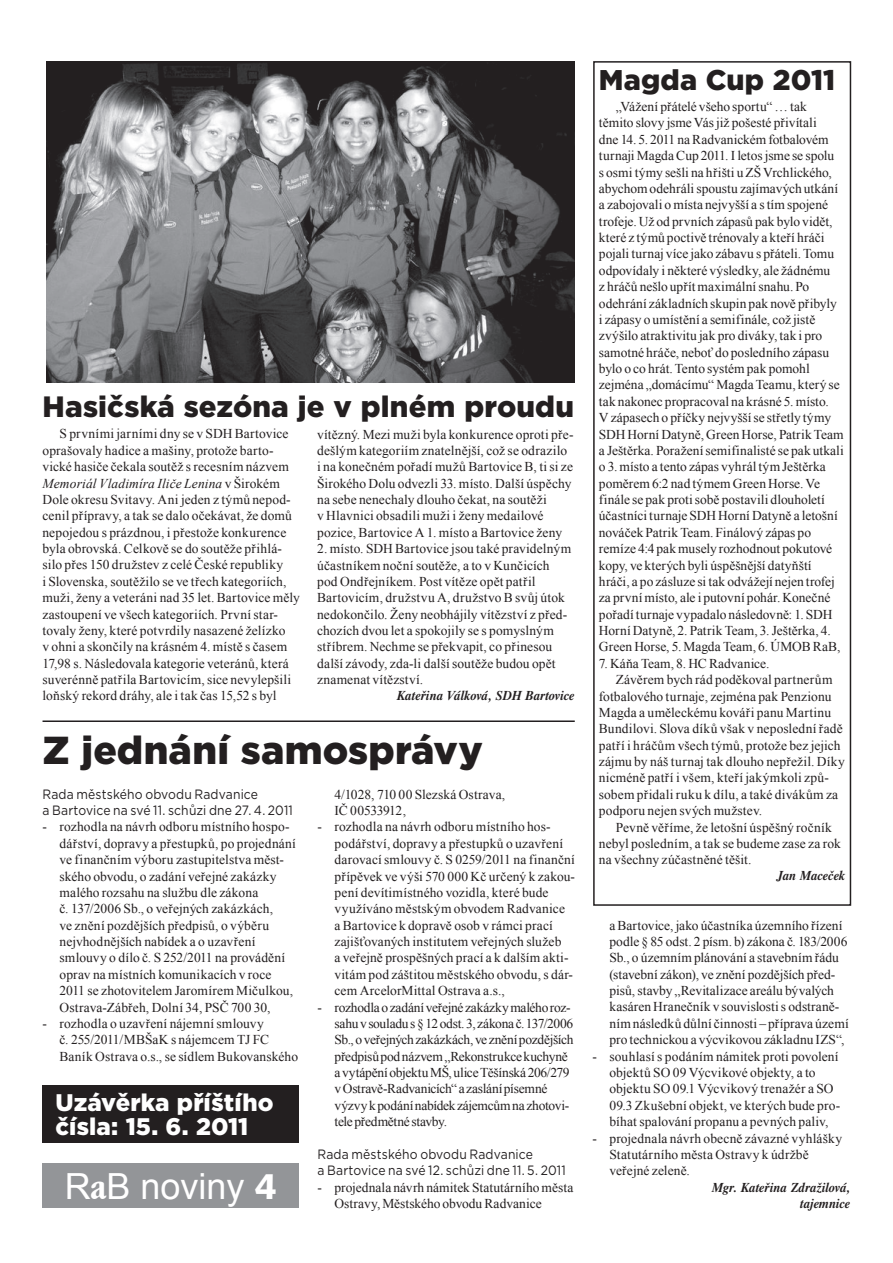
<style>
.page{position:relative;width:893px;height:1263px;background:#fff}
.page>*{position:absolute;margin:0;border:0;box-sizing:border-box;transform-origin:0 0}
.t1{font:900 39px "Gotham";letter-spacing:.005em;color:#231f20}
.t2{font:36px "Arial";color:#fff}
.t3{font:900 29.4px "Gotham";letter-spacing:.005em;color:#231f20}
.t4{font:900 28.5px "Gotham";color:#231f20}
.t5{font:900 24px/24px "Gotham";letter-spacing:.005em;color:#fff}
.t6{font:13.5px/16.4px "Times New Roman";letter-spacing:.005em;color:#231f20}
.t7{font:13.5px/16.4px "Times New Roman";letter-spacing:-.02em;color:#231f20}
.t8{font:13.5px/16.4px "Gotham";letter-spacing:.01em;color:#231f20;scale:.9 1}
.t9{font:italic 700 13.5px "Dutch 801 Rm BTCE";letter-spacing:.005em;color:#231f20;scale:.95 1}
.s1{font-style:italic}
.s2{font-family:"Garamond IT Cby BT";font-weight:700;font-stretch:condensed}
.s3{font-family:"Humanist 531 BT Black A"}
</style>
<div class="page">
<img style="left:47px;top:62px;width:528px;height:321px">
<div style="left:43px;top:1163px;width:256px;height:45px;background:#939598"></div>
<div style="left:43px;top:1085px;width:256px;height:57px;background:#231f20"></div>
<hr style="left:43px;top:720px;width:532px;height:2px;background:#231f20">
<div style="left:593px;top:61px;width:258px;height:845px;border:2px solid #231f20"></div>
<h3 class="t3" style="left:43px;top:387px;width:533px">Hasičská sezóna je v plném proudu</h3>
<p class="t6" style="left:43px;top:425px;width:259px;text-indent:17px">S prvními jarními dny se v SDH Bartovice oprašovaly hadice a mašiny, protože barto&shy;vické hasiče čekala soutěž s recesním názvem <span class="s1">Memoriál Vladimíra Iliče Lenina</span> v Širokém Dole okresu Svitavy. Ani jeden z týmů nepod&shy;cenil přípravy, a tak se dalo očekávat, že domů nepojedou s prázdnou, i přestože konkurence byla obrovská. Celkově se do soutěže přihlá&shy;silo přes 150 družstev z celé České republiky<br>i Slovenska, soutěžilo se ve třech kategoriích, muži, ženy a veteráni nad 35 let. Bartovice měly zastoupení ve všech kategoriích. První star&shy;tovaly ženy, které potvrdily nasazené želízko<br>v ohni a skončily na krásném 4. místě s časem 17,98 s. Následovala kategorie veteránů, která suverénně patřila Bartovicím, sice nevylepšili loňský rekord dráhy, ale i tak čas 15,52 s byl</p>
<p class="t6" style="left:317px;top:426px;width:258px">vítězný. Mezi muži byla konkurence oproti pře&shy;dešlým kategoriím znatelnější, což se odrazilo i na konečném pořadí mužů Bartovice B, ti si ze Širokého Dolu odvezli 33. místo. Další úspěchy na sebe nenechaly dlouho čekat, na soutěži<br>v Hlavnici obsadili muži i ženy medailové pozice, Bartovice A 1. místo a Bartovice ženy</p>
<p class="t6" style="left:317px;top:540px;width:256px">2. místo. SDH Bartovice jsou také pravidelným účastníkem noční soutěže, a to v Kunčicích pod Ondřejníkem. Post vítěze opět patřil Bartovicím, družstvu A, družstvo B svůj útok nedokončilo. Ženy neobhájily vítězství z před&shy;chozích dvou let a spokojily se s pomyslným stříbrem. Nechme se překvapit, co přinesou další závody, zda-li další soutěže budou opět znamenat vítězství.</p>
<p class="t9" style="left:397px;top:687px;width:188px">Kateřina Válková, SDH Bartovice</p>
<h1 class="t1" style="left:43px;top:724px;width:442px">Z jednání samosprávy</h1>
<p class="t8" style="left:43px;top:785px;width:280px">Rada městského obvodu Radvanice<br>a Bartovice na své 11. schůzi dne 27. 4. 2011</p>
<p class="t6" style="left:60px;top:818px;width:238px;text-indent:-17px">- rozhodla na návrh odboru místního hospo&shy;dářství, dopravy a přestupků, po projednání ve finančním výboru zastupitelstva měst&shy;ského obvodu, o zadání veřejné zakázky malého rozsahu na službu dle zákona<br>č. 137/2006 Sb., o veřejných zakázkách,<br>ve znění pozdějších předpisů, o výběru nejvhodnějších nabídek a o uzavření smlouvy o dílo č. S 252/2011 na provádění oprav na místních komunikacích v roce 2011 se zhotovitelem Jaromírem Mičulkou, Ostrava-Zábřeh, Dolní 34, PSČ 700 30,</p>
<p class="t6" style="left:60px;top:1015px;width:240px;text-indent:-17px">- rozhodla o uzavření nájemní smlouvy<br>č. 255/2011/MBŠaK s nájemcem TJ FC<br>Baník Ostrava o.s., se sídlem Bukovanského</p>
<h3 class="t5" style="left:56px;top:1090px;width:220px">Uzávěrka příštího čísla: 15. 6. 2011</h3>
<h2 class="t2" style="left:65px;top:1163px;width:214px">R<span class="s2">a</span>B noviny <span class="s3">4</span></h2>
<p class="t6" style="left:335px;top:786px;width:172px">4/1028, 710 00 Slezská Ostrava,<br>IČ 00533912,</p>
<p class="t6" style="left:335px;top:818px;width:242px;text-indent:-17px">- rozhodla na návrh odboru místního hos&shy;podářství, dopravy a přestupků o uzavření darovací smlouvy č. S 0259/2011 na finanční přípěvek ve výši 570 000 Kč určený k zakou&shy;pení devítimístného vozidla, které bude využíváno městským obvodem Radvanice<br>a Bartovice k dopravě osob v rámci prací zajišťovaných institutem veřejných služeb<br>a veřejně prospěšných prací a k dalším akti&shy;vitám pod záštitou městského obvodu, s dár&shy;cem ArcelorMittal Ostrava a.s.,</p>
<p class="t7" style="left:335px;top:999px;width:240px;text-indent:-17px">- rozhodla ozadání veřejné zakázky malého roz&shy;sahu vsouladu s§ 12 odst. 3, zákona č. 137/2006<br>Sb., oveřejných zakázkách, ve znění pozdějších předpisů pod názvem „Rekonstrukce kuchyně avytápění objektu MŠ, ulice Těšínská 206/279 vOstravě-Radvanicích“ a zaslání písemné výzvy kpodání nabídek zájemcům na zhotovi&shy;tele předmětné stavby.</p>
<p class="t8" style="left:317px;top:1145px;width:277px">Rada městského obvodu Radvanice<br>a Bartovice na své 12. schůzi dne 11. 5. 2011</p>
<p class="t6" style="left:334px;top:1179px;width:240px;text-indent:-17px">- projednala návrh námitek Statutárního města<br>Ostravy, Městského obvodu Radvanice</p>
<h3 class="t4" style="left:599px;top:60px;width:238px">Magda Cup 2011</h3>
<p class="t6" style="left:599px;top:98px;width:246px;text-indent:17px">„Vážení přátelé všeho sportu“ … tak těmito slovy jsme Vás již pošesté přivítali<br>dne 14. 5. 2011 na Radvanickém fotbalovém turnaji Magda Cup 2011. I letos jsme se spolu<br>s osmi týmy sešli na hřišti u ZŠ Vrchlického, abychom odehráli spoustu zajímavých utkání a zabojovali o místa nejvyšší a s tím spojené trofeje. Už od prvních zápasů pak bylo vidět, které z týmů poctivě trénovaly a kteří hráči pojali turnaj více jako zábavu s přáteli. Tomu odpovídaly i některé výsledky, ale žádnému<br>z hráčů nešlo upřít maximální snahu. Po odehrání základních skupin pak nově přibyly<br>i zápasy o umístění a semifinále, což jistě zvýšilo atraktivitu jak pro diváky, tak i pro samotné hráče, neboť do posledního zápasu bylo o co hrát. Tento systém pak pomohl zejména „domácímu“ Magda Teamu, který se tak nakonec propracoval na krásné 5.místo.<br>V zápasech o příčky nejvyšší se střetly týmy SDH Horní Datyně, Green Horse, Patrik Team a Ještěrka. Poražení semifinalisté se pak utkali o 3. místo a tento zápas vyhrál tým Ještěrka poměrem 6:2 nad týmem Green Horse. Ve finále se pak proti sobě postavili dlouholetí účastníci turnaje SDH Horní Datyně a letošní nováček Patrik Team. Finálový zápas po remíze 4:4 pak musely rozhodnout pokutové kopy, ve kterých byli úspěšnější datyňští hráči, a po zásluze si tak odvážejí nejen trofej za první místo, ale i putovní pohár. Konečné pořadí turnaje vypadalo následovně: 1. SDH Horní Datyně, 2. Patrik Team, 3. Ještěrka, 4.<br>Green Horse, 5. Magda Team, 6. ÚMOB RaB,</p>
<p class="t6" style="left:599px;top:655px;width:172px">7. Káňa Team, 8. HC Radvanice.</p>
<p class="t6" style="left:616px;top:671px;width:218px">Závěrem bych rád poděkoval partnerům</p>
<p class="t6" style="left:599px;top:688px;width:234px">fotbalového turnaje, zejména pak Penzionu</p>
<p class="t6" style="left:599px;top:704px;width:234px">Magda a uměleckému kováři panu Martinu</p>
<p class="t6" style="left:599px;top:720px;width:245px">Bundilovi. Slova díků však v neposlední řadě</p>
<p class="t6" style="left:599px;top:737px;width:243px">patří i hráčům všech týmů, protože bez jejich</p>
<p class="t6" style="left:599px;top:753px;width:247px">zájmu by náš turnaj tak dlouho nepřežil. Díky</p>
<p class="t6" style="left:599px;top:769px;width:231px">nicméně patří i všem, kteří jakýmkoli způ-</p>
<p class="t6" style="left:599px;top:786px;width:241px">sobem přidali ruku k dílu, a také divákům za</p>
<p class="t6" style="left:599px;top:802px;width:165px">podporu nejen svých mužstev.</p>
<p class="t6" style="left:616px;top:819px;width:218px">Pevně věříme, že letošní úspěšný ročník</p>
<p class="t6" style="left:599px;top:835px;width:243px">nebyl posledním, a tak se budeme zase za rok</p>
<p class="t6" style="left:599px;top:851px;width:154px">na všechny zúčastněné těšit.</p>
<p class="t9" style="left:777px;top:867px;width:73px">Jan Maceček</p>
<p class="t6" style="left:609px;top:917px;width:241px">aBartovice, jako účastníka územního řízení podle § 85 odst. 2 písm. b) zákona č. 183/2006<br>Sb., o územním plánování a stavebním řádu (stavební zákon), ve znění pozdějších před&shy;pisů, stavby „Revitalizace areálu bývalých kasáren Hranečník v souvislosti s odstraně&shy;ním následků důlní činnosti – příprava území pro technickou a výcvikovou základnu IZS“,</p>
<p class="t6" style="left:609px;top:1048px;width:232px;text-indent:-17px">- souhlasí s podáním námitek proti povolení objektů SO 09 Výcvikové objekty, a to objektu SO 09.1 Výcvikový trenažér a SO 09.3 Zkušební objekt, ve kterých bude pro&shy;bíhat spalování propanu a pevných paliv,</p>
<p class="t6" style="left:609px;top:1129px;width:234px;text-indent:-17px">- projednala návrh obecně závazné vyhlášky<br>Statutárního města Ostravy k údržbě veřejné zeleně.</p>
<p class="t9" style="left:712px;top:1178px;width:147px">Mgr. Kateřina Zdražilová,</p>
<p class="t9" style="left:800px;top:1195px;width:54px">tajemnice</p>
</div>
